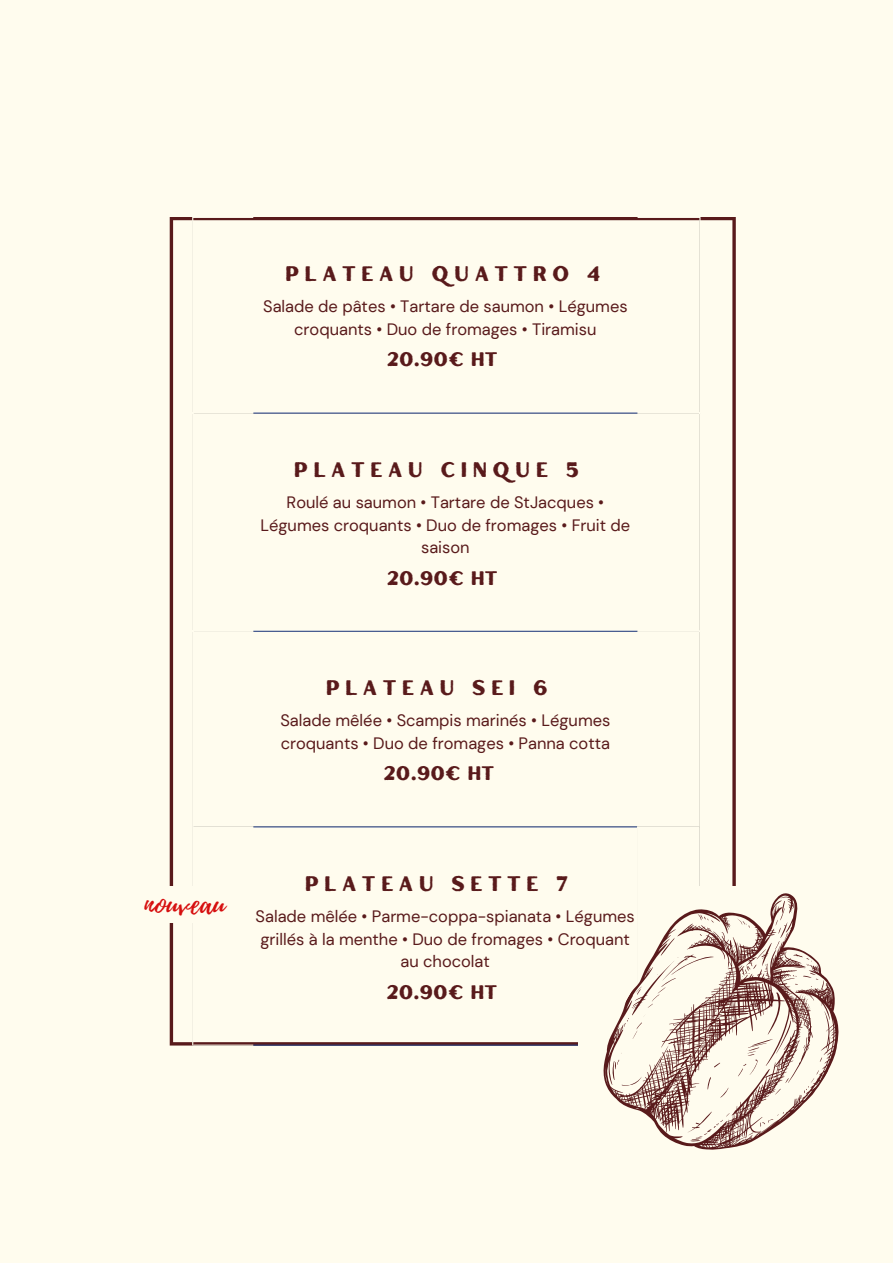
<style>
.page{position:relative;width:893px;height:1264px;background:#fff}
.page>*{position:absolute;margin:0;border:0;box-sizing:border-box;transform-origin:0 0}
.t1{font:30px "Playlist Script";color:#d60f0f}
.t2{font:21px "Hertical Sans Rough";letter-spacing:.26em;color:#591a1b}
.t3{font:19.5px "Hertical Sans Rough";color:#591a1b}
.t4{font:16.5px/22.5px "DM Sans";color:#591a1b;text-align:center}
</style>
<div class="page">
<div style="left:0;top:0;width:892px;height:1262px;background:#fffcee"></div>
<svg style="left:170px;top:217px;width:565px;height:828px"></svg>
<hr style="left:253px;top:413px;width:384px;height:1px;background:#243f87">
<hr style="left:253px;top:631px;width:384px;height:1px;background:#243f87">
<hr style="left:253px;top:826px;width:384px;height:1px;background:#243f87">
<hr style="left:253px;top:1044px;width:384px;height:1px;background:#243f87">
<hr style="left:637px;top:827px;width:1px;height:217px;background:#fffcee">
<hr style="left:699px;top:827px;width:1px;height:217px;background:#fffcee">
<hr style="left:193px;top:826px;width:60px;height:1px;background:#fffcee">
<hr style="left:637px;top:826px;width:62px;height:1px;background:#fffcee">
<hr style="left:193px;top:1044px;width:60px;height:1px;background:#fffcee">
<hr style="left:192px;top:218px;width:1px;height:827px;background:#fffcee">
<hr style="left:699px;top:218px;width:1px;height:609px;background:#fffcee">
<hr style="left:192px;top:217px;width:61px;height:1px;background:#fffcee">
<hr style="left:637px;top:217px;width:63px;height:1px;background:#fffcee">
<hr style="left:192px;top:412px;width:61px;height:1px;background:#fffcee">
<hr style="left:637px;top:412px;width:63px;height:1px;background:#fffcee">
<hr style="left:192px;top:630px;width:61px;height:2px;background:#fffcee">
<hr style="left:637px;top:630px;width:63px;height:2px;background:#fffcee">
<svg style="left:577px;top:849px;width:262px;height:301px"></svg>
<svg style="left:687px;top:1106px;width:47px;height:35px"></svg>
<svg style="left:740px;top:1111px;width:44px;height:24px"></svg>
<svg style="left:781px;top:900px;width:4px;height:12px"></svg>
<svg style="left:780px;top:908px;width:4px;height:12px"></svg>
<svg style="left:720px;top:1087px;width:8px;height:10px"></svg>
<hr style="left:611px;top:1060px;width:3px;height:20px;background:#591a1b">
<svg style="left:614px;top:914px;width:208px;height:180px"></svg>
<div style="left:119px;top:885px;width:101px;height:37px;background:#fffcee"></div>
<p class="t2" style="left:285px;top:259px;width:317px">PLATEAU QUATTRO 4</p>
<p class="t4" style="left:263px;top:295px;width:366px">Salade de pâtes • Tartare de saumon • Légumes croquants • Duo de fromages • Tiramisu</p>
<p class="t3" style="left:387px;top:346px;width:112px">20.90€ HT</p>
<p class="t2" style="left:294px;top:455px;width:286px">PLATEAU CINQUE 5</p>
<p class="t4" style="left:260px;top:491px;width:371px">Roulé au saumon • Tartare de StJacques •<br>Légumes croquants • Duo de fromages • Fruit de saison</p>
<p class="t3" style="left:387px;top:564px;width:112px">20.90€ HT</p>
<p class="t2" style="left:325px;top:673px;width:223px">PLATEAU SEI 6</p>
<p class="t4" style="left:280px;top:709px;width:331px;text-align:left">Salade mêlée • Scampis marinés • Légumes croquants • Duo de fromages • Panna cotta</p>
<p class="t3" style="left:384px;top:760px;width:112px">20.90€ HT</p>
<h1 class="t1" style="left:144px;top:882px;width:82px">nouveau</h1>
<p class="t2" style="left:305px;top:868px;width:264px">PLATEAU SETTE 7</p>
<p class="t4" style="left:255px;top:905px;width:381px">Salade mêlée • Parme-coppa-spianata • Légumes grillés à la menthe • Duo de fromages • Croquant au chocolat</p>
<p class="t3" style="left:387px;top:978px;width:112px">20.90€ HT</p>
</div>
